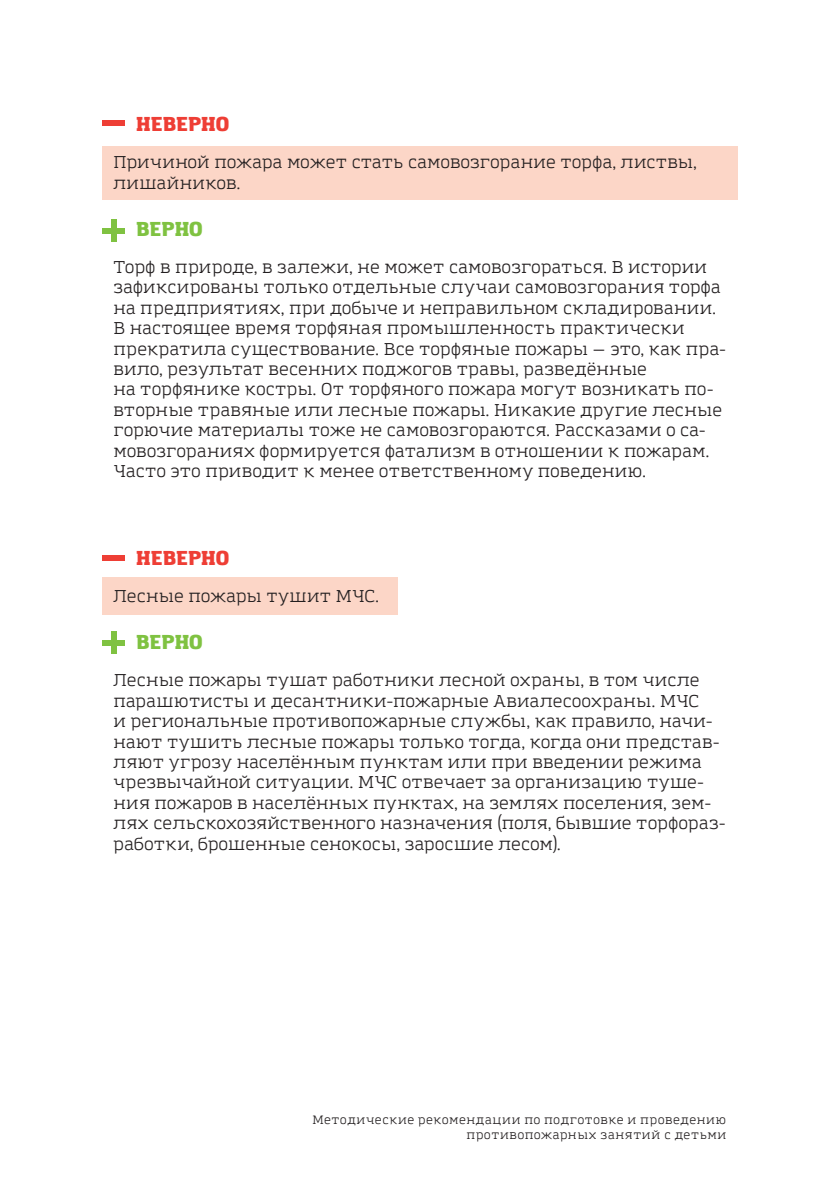
<style>
.page{position:relative;width:840px;height:1191px;background:#fff}
.page>*{position:absolute;margin:0;border:0;box-sizing:border-box;transform-origin:0 0}
.t1{font:900 20px "Amazing Grotesk";letter-spacing:-.005em;color:#ee3e35}
.t2{font:900 20px "Amazing Grotesk";letter-spacing:-.005em;color:#7fc241}
.t3{font:17px/20.4px "Amazing Grotesk";letter-spacing:.015em;color:#231f20}
.t4{font:12px/14.4px "Amazing Grotesk";letter-spacing:.055em;color:#231f20;text-align:right}
</style>
<div class="page">
<div style="left:102px;top:555px;width:23px;height:5px;background:#ee3e35"></div>
<div style="left:102px;top:120px;width:23px;height:6px;background:#ee3e35"></div>
<div style="left:102px;top:640px;width:23px;height:5px;background:#7fc241"></div>
<div style="left:102px;top:228px;width:23px;height:6px;background:#7fc241"></div>
<div style="left:111px;top:631px;width:5px;height:23px;background:#7fc241"></div>
<div style="left:111px;top:219px;width:5px;height:23px;background:#7fc241"></div>
<div style="left:102px;top:577px;width:295px;height:37px;background:#fcd6c7"></div>
<div style="left:102px;top:146px;width:635px;height:54px;background:#fcd6c7"></div>
<p class="t1" style="left:136px;top:111px;width:94px">НЕВЕРНО</p>
<p class="t3" style="left:113px;top:152px;width:584px">Причиной пожара может стать самовозгорание торфа, листвы, лишайников.</p>
<p class="t2" style="left:136px;top:216px;width:68px">ВЕРНО</p>
<p class="t3" style="left:113px;top:257px;width:614px">Торф в природе, в залежи, не может самовозгораться. В истории зафиксированы только отдельные случаи самовозгорания торфа на предприятиях, при добыче и неправильном складировании.<br>В настоящее время торфяная промышленность практически прекратила существование. Все торфяные пожары — это, как пра&shy;вило, результат весенних поджогов травы, разведённые<br>на торфянике костры. От торфяного пожара могут возникать по&shy;вторные травяные или лесные пожары. Никакие другие лесные горючие материалы тоже не самовозгораются. Рассказами о са&shy;мовозгораниях формируется фатализм в отношении к пожарам.<br>Часто это приводит к менее ответственному поведению.</p>
<p class="t1" style="left:136px;top:545px;width:94px">НЕВЕРНО</p>
<p class="t3" style="left:113px;top:586px;width:267px">Лесные пожары тушит МЧС.</p>
<p class="t2" style="left:136px;top:629px;width:68px">ВЕРНО</p>
<p class="t3" style="left:113px;top:670px;width:613px">Лесные пожары тушат работники лесной охраны, в том числе парашютисты и десантники-пожарные Авиалесоохраны. МЧС<br>и региональные противопожарные службы, как правило, начи&shy;нают тушить лесные пожары только тогда, когда они представ&shy;ляют угрозу населённым пунктам или при введении режима чрезвычайной ситуации. МЧС отвечает за организацию туше&shy;ния пожаров в населённых пунктах, на землях поселения, зем&shy;лях сельскохозяйственного назначения (поля, бывшие торфораз&shy;работки, брошенные сенокосы, заросшие лесом).</p>
<p class="t4" style="left:312px;top:1113px;width:415px">Методические рекомендации по подготовке и проведению противопожарных занятий с детьми</p>
</div>
